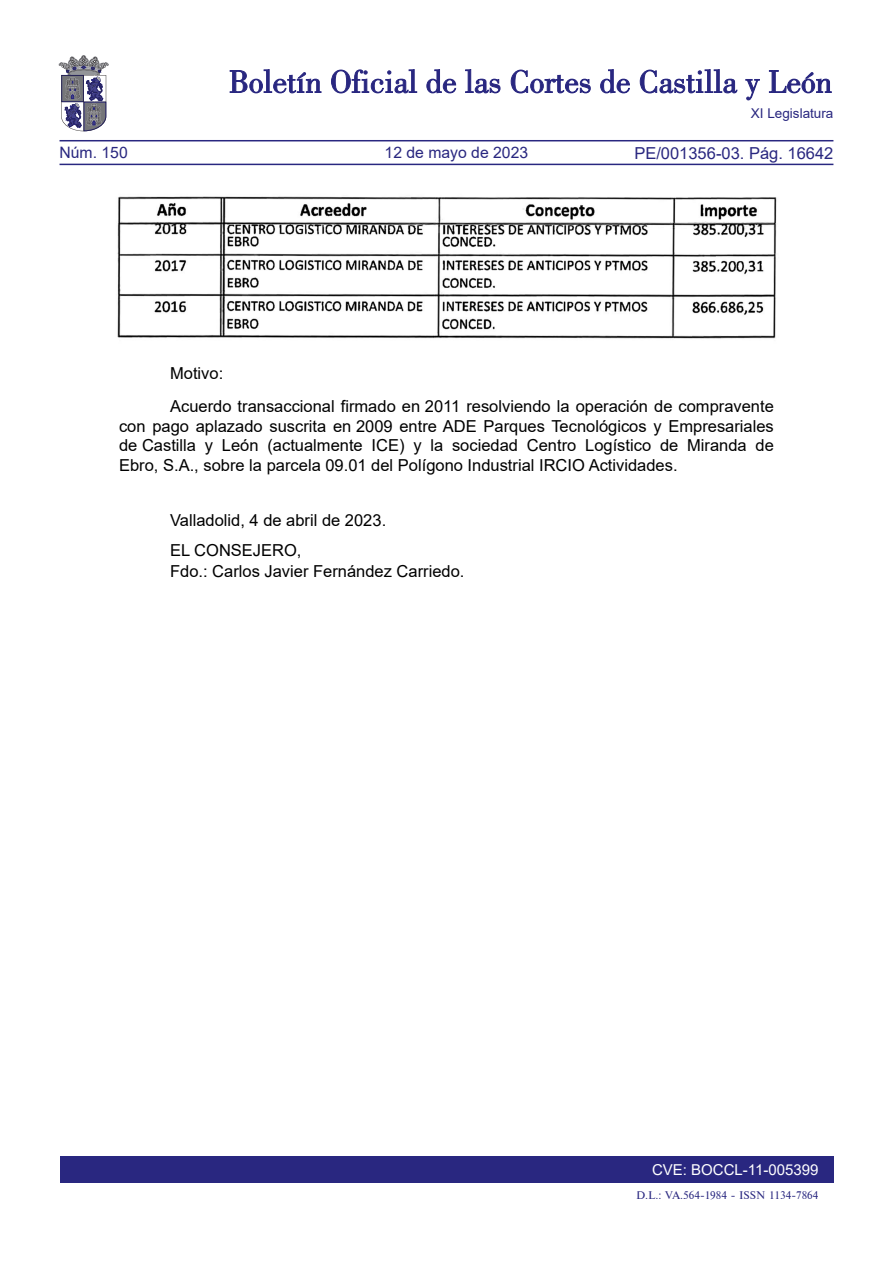
<style>
.page{position:relative;width:893px;height:1263px;background:#fff}
.page>*{position:absolute;margin:0;border:0;box-sizing:border-box;transform-origin:0 0}
.TEXTO_NORMAL{font:16.5px/19.8px "Arial";color:#000;text-align:justify}
.firma{font:16.5px/21px "Arial";color:#000}
.Fecha{font:16.5px "Arial";color:#000}
.t1{font:16.5px "Arial";color:#292780}
.t2{font:15.75px "Arial";color:#292780}
.t3{font:15px "Arial";color:#fff}
.t4{font:13.5px "Arial";color:#292780}
.t5{font:10.5px "Times";color:#292780}
</style>
<div class="page">
<div style="left:60px;top:1157px;width:773px;height:26px;background:#292780"></div>
<hr style="left:60px;top:164px;width:773px;height:1px;background:#292780">
<hr style="left:60px;top:140px;width:773px;height:1px;background:#292780">
<svg style="left:230px;top:69px;width:91px;height:24px"></svg>
<svg style="left:331px;top:69px;width:86px;height:24px"></svg>
<svg style="left:426px;top:69px;width:30px;height:24px"></svg>
<svg style="left:465px;top:69px;width:35px;height:24px"></svg>
<svg style="left:511px;top:70px;width:80px;height:23px"></svg>
<svg style="left:600px;top:69px;width:30px;height:24px"></svg>
<svg style="left:640px;top:69px;width:97px;height:24px"></svg>
<svg style="left:745px;top:79px;width:15px;height:21px"></svg>
<svg style="left:769px;top:70px;width:62px;height:23px"></svg>
<svg style="left:59px;top:55px;width:49px;height:76px"></svg>
<img style="left:117px;top:196px;width:660px;height:143px">
<p class="t4" style="left:751px;top:104px;width:84px">XI Legislatura</p>
<p class="t2" style="left:60px;top:142px;width:70px">Núm. 150</p>
<p class="t2" style="left:385px;top:142px;width:145px">12 de mayo de 2023</p>
<p class="t1" style="left:634px;top:141px;width:201px">PE/001356-03. Pág. 16642</p>
<p class="TEXTO_NORMAL" style="left:170px;top:363px;width:55px">Motivo:</p>
<p class="TEXTO_NORMAL" style="left:119px;top:396px;width:656px;text-indent:51px">Acuerdo transaccional firmado en 2011 resolviendo la operación de compravente con pago aplazado suscrita en 2009 entre ADE Parques Tecnológicos y Empresariales de Castilla y León (actualmente ICE) y la sociedad Centro Logístico de Miranda de Ebro, S.A., sobre la parcela 09.01 del Polígono Industrial IRCIO Actividades.</p>
<p class="Fecha" style="left:170px;top:509px;width:218px">Valladolid, 4 de abril de 2023.</p>
<p class="firma" style="left:170px;top:539px;width:296px">EL CONSEJERO,<br>Fdo.: Carlos Javier Fernández Carriedo.</p>
<p class="t3" style="left:652px;top:1159px;width:168px">CVE: BOCCL-11-005399</p>
<p class="t5" style="left:636px;top:1189px;width:184px">D.L.: VA.564-1984 - ISSN 1134-7864</p>
</div>
